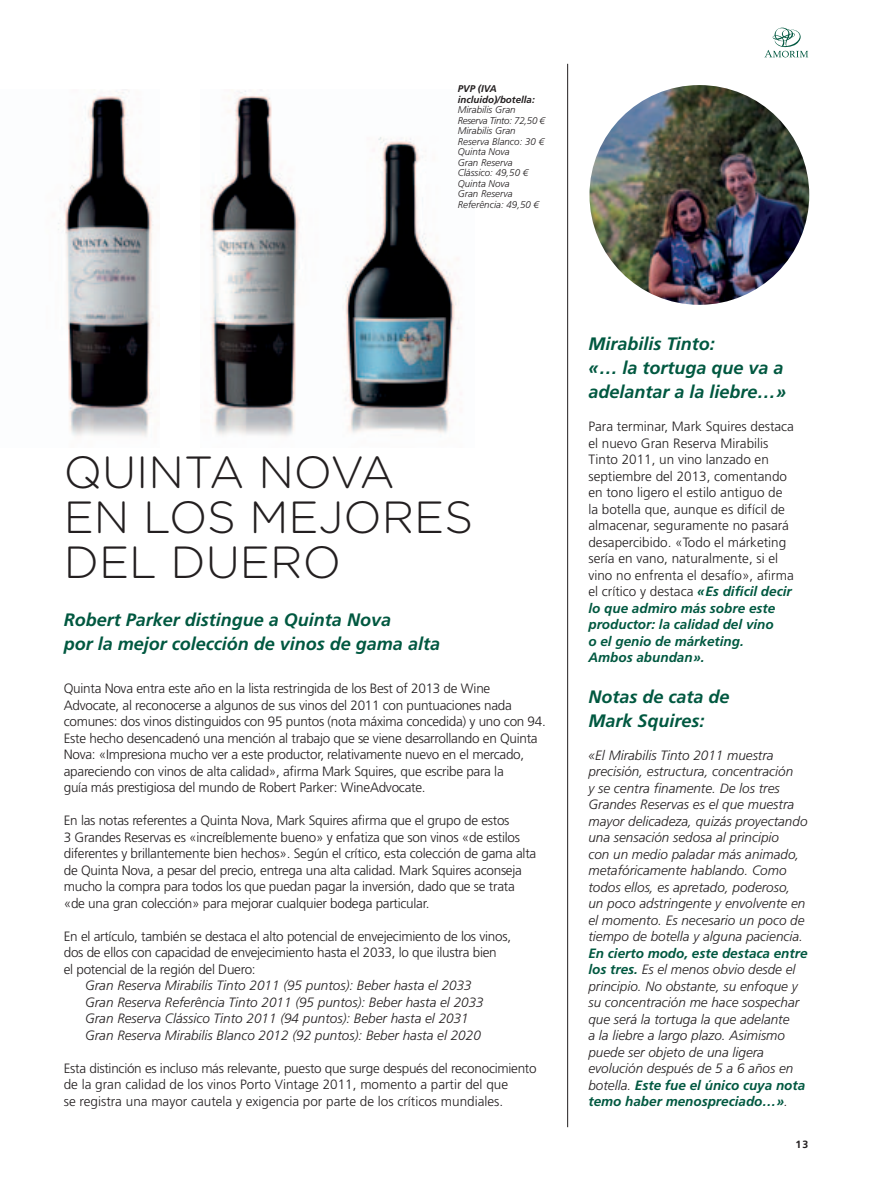
<style>
.page{position:relative;width:872px;height:1191px;background:#fff}
.page>*{position:absolute;margin:0;border:0;box-sizing:border-box;transform-origin:0 0}
.t1{font:300 45px/45px "Gotham Rounded";color:#231f20}
.t2{font:italic 700 18px/24px "Frutiger LT Std";color:#005840}
.t3{font:300 13.5px/16.5px "Frutiger LT Std";letter-spacing:-.02em;color:#231f20}
.t4{font:italic 300 13.5px/16.5px "Frutiger LT Std";color:#231f20}
.t5{font:300 13.5px/16.5px "Frutiger LT Std";color:#231f20}
.t6{font:700 10.5px "Frutiger LT Std";color:#231f20}
.t7{font:italic 300 9.75px/10.5px "Frutiger LT Std";color:#231f20}
.t8{font:italic 700 9.75px/10.5px "Frutiger LT Std";color:#231f20}
.s1{font-weight:700;font-style:italic;color:#005840}
.s2{font-weight:700;color:#005840}
</style>
<div class="page">
<img style="left:58px;top:89px;width:95px;height:348px">
<img style="left:208px;top:90px;width:251px;height:346px">
<svg style="left:765px;top:28px;width:43px;height:29px"></svg>
<hr style="left:567px;top:64px;width:1px;height:1063px;background:#231f20">
<img style="left:589px;top:85px;width:220px;height:220px;border-radius:110px">
<p class="t8" style="left:458px;top:84px;width:78px">PVP (IVA incluido)/botella:</p>
<p class="t7" style="left:458px;top:105px;width:89px">Mirabilis Gran<br>Reserva Tinto: 72,50 €<br>Mirabilis Gran<br>Reserva Blanco: 30 €<br>Quinta Nova<br>Gran Reserva<br>Clássico: 49,50 €<br>Quinta Nova<br>Gran Reserva<br>Referência: 49,50 €</p>
<h1 class="t1" style="left:64px;top:447px;width:27px">QUI</h1>
<h1 class="t1" style="left:64px;top:447px;width:328px;text-indent:85px">NTA NOVA<br>EN LOS MEJORE</h1>
<h1 class="t1" style="left:444px;top:492px;width:30px">S</h1>
<h1 class="t1" style="left:64px;top:537px;width:30px">DEL</h1>
<h1 class="t1" style="left:170px;top:537px;width:34px">DUERO</h1>
<h2 class="t2" style="left:64px;top:607px;width:378px">Robert Parker distingue a Quinta Nova<br>por la mejor colección de vinos de gama alta</h2>
<p class="t3" style="left:64px;top:680px;width:483px">Quinta Nova entra este año en la lista restringida de los Best of 2013 de Wine Advocate, al reconocerse a algunos de sus vinos del 2011 con puntuaciones nada comunes: dos vinos distinguidos con 95 puntos (nota máxima concedida) y uno con 94.<br>Este hecho desencadenó una mención al trabajo que se viene desarrollando en Quinta Nova: «Impresiona mucho ver a este productor, relativamente nuevo en el mercado, apareciendo con vinos de alta calidad», afirma Mark Squires, que escribe para la<br>guía más prestigiosa del mundo de Robert Parker: WineAdvocate.</p>
<p class="t3" style="left:64px;top:812px;width:474px">En las notas referentes a Quinta Nova, Mark Squires afirma que el grupo de estos<br>3 Grandes Reservas es «increíblemente bueno» y enfatiza que son vinos «de estilos diferentes y brillantemente bien hechos». Según el crítico, esta colección de gama alta de Quinta Nova, a pesar del precio, entrega una alta calidad. Mark Squires aconseja mucho la compra para todos los que puedan pagar la inversión, dado que se trata «de una gran colección» para mejorar cualquier bodega particular.</p>
<p class="t3" style="left:64px;top:928px;width:449px">En el artículo, también se destaca el alto potencial de envejecimiento de los vinos, dos de ellos con capacidad de envejecimiento hasta el 2033, lo que ilustra bien<br>el potencial de la región del Duero:</p>
<p class="t4" style="left:85px;top:977px;width:400px">Gran Reserva Mirabilis Tinto 2011 (95 puntos): Beber hasta el 2033<br>Gran Reserva Referência Tinto 2011 (95 puntos): Beber hasta el 2033<br>Gran Reserva Clássico Tinto 2011 (94 puntos): Beber hasta el 2031<br>Gran Reserva Mirabilis Blanco 2012 (92 puntos): Beber hasta el 2020</p>
<p class="t5" style="left:64px;top:1060px;width:474px">Esta distinción es incluso más relevante, puesto que surge después del reconocimiento de la gran calidad de los vinos Porto Vintage 2011, momento a partir del que<br>se registra una mayor cautela y exigencia por parte de los críticos mundiales.</p>
<h2 class="t2" style="left:588px;top:332px;width:200px">Mirabilis Tinto:<br>«… la tortuga que va a adelantar a la liebre…»</h2>
<p class="t5" style="left:588px;top:418px;width:207px">Para terminar, Mark Squires destaca el nuevo Gran Reserva Mirabilis<br>Tinto 2011, un vino lanzado en septiembre del 2013, comentando en tono ligero el estilo antiguo de la botella que, aunque es difícil de almacenar, seguramente no pasará desapercibido. «Todo el márketing sería en vano, naturalmente, si el vino no enfrenta el desafío», afirma el crítico y destaca <span class="s1">«Es difícil decir lo que admiro más sobre este productor: la calidad del vino<br>o el genio de márketing.<br>Ambos abundan».</span></p>
<h2 class="t2" style="left:588px;top:684px;width:143px">Notas de cata de<br>Mark Squires:</h2>
<p class="t4" style="left:588px;top:747px;width:221px">«El Mirabilis Tinto 2011 muestra precisión, estructura, concentración<br>y se centra finamente. De los tres Grandes Reservas es el que muestra mayor delicadeza, quizás proyectando una sensación sedosa al principio<br>con un medio paladar más animado, metafóricamente hablando. Como todos ellos, es apretado, poderoso, un poco adstringente y envolvente en el momento. Es necesario un poco de tiempo de botella y alguna paciencia.</p>
<p class="t4" style="left:588px;top:945px;width:221px"><span class="s2">En cierto modo, este destaca entre los tres.</span> Es el menos obvio desde el principio. No obstante, su enfoque y su concentración me hace sospechar que será la tortuga la que adelante<br>a la liebre a largo plazo. Asimismo puede ser objeto de una ligera evolución después de 5 a 6 años en botella. <span class="s2">Este fue el único cuya nota temo haber menospreciado…»</span>.</p>
<p class="t6" style="left:795px;top:1138px;width:14px">13</p>
</div>
